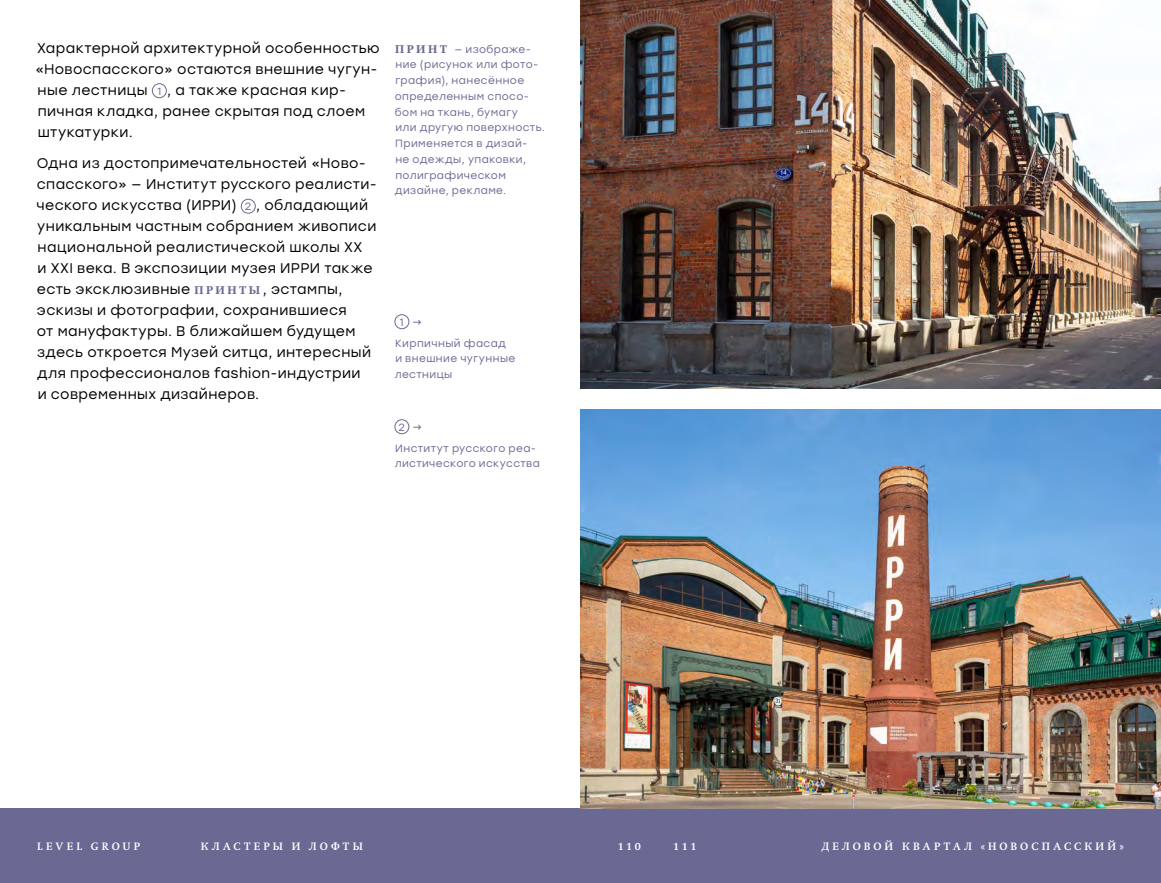
<style>
.page{position:relative;width:1161px;height:883px;background:#fff}
.page>*{position:absolute;margin:0;border:0;box-sizing:border-box;transform-origin:0 0}
.t1{font:14px/21px "Stolzl";letter-spacing:.025em;color:#000}
.t2{font:10.5px/15.8px "Stolzl";letter-spacing:.04em;color:#6a6993}
.t3{font:700 10.5px "Swift";letter-spacing:.295em;color:#fff}
.s1{font-size:10.5px;color:#6a6993}
.s2{font-family:"Swift";font-weight:800;font-size:10.85px;color:#6a6993}
.s3{font-family:"Swift";font-weight:800;font-size:10.85px}
</style>
<div class="page">
<div style="left:580px;top:809px;width:581px;height:74px;background:#6a6993"></div>
<div style="left:0;top:809px;width:580px;height:74px;background:#6a6993"></div>
<div style="left:152px;top:83px;width:15px;height:15px;border:1px solid #6a6993;border-radius:50%"></div>
<div style="left:241px;top:199px;width:15px;height:15px;border:1px solid #6a6993;border-radius:50%"></div>
<div style="left:394px;top:419px;width:15px;height:15px;border:1px solid #6a6993;border-radius:50%"></div>
<div style="left:394px;top:314px;width:15px;height:15px;border:1px solid #6a6993;border-radius:50%"></div>
<img style="left:580px;top:0;width:581px;height:388px">
<img style="left:580px;top:410px;width:581px;height:399px">
<p class="t1" style="left:35px;top:37px;width:346px">Характерной архитектурной особенностью «Новоспасского» остаются внешние чугун&shy;ные лестницы <span class="s1">1</span> , а также красная кир&shy;пичная кладка, ранее скрытая под слоем штукатурки.</p>
<p class="t1" style="left:37px;top:152px;width:342px">Одна из достопримечательностей «Ново&shy;спасского» — Институт русского реалисти&shy;ческого искусства (ИРРИ) <span class="s1">2</span> , обладающий уникальным частным собранием живописи национальной реалистической школы ХХ<br>и ХХI века. В экспозиции музея ИРРИ также есть эксклюзивные <span class="s2">П Р И Н Т Ы</span> , эстампы, эскизы и фотографии, сохранившиеся<br>от мануфактуры. В ближайшем будущем здесь откроется Музей ситца, интересный для профессионалов fashion-индустрии<br>и современных дизайнеров.</p>
<p class="t2" style="left:395px;top:41px;width:152px"><span class="s3">П Р И Н Т</span> — изображе&shy;ние (рисунок или фото&shy;графия), нанесённое определенным спосо&shy;бом на ткань, бумагу<br>или другую поверхность.<br>Применяется в дизай-<br>не одежды, упаковки, полиграфическом дизайне, рекламе.</p>
<p class="t2" style="left:395px;top:311px;width:112px;line-height:21px;text-indent:5px">1 →<br>Кирпичный фасад</p>
<p class="t2" style="left:395px;top:350px;width:122px">и внешние чугунные лестницы</p>
<p class="t2" style="left:395px;top:416px;width:142px;line-height:21px;text-indent:3px">2 →<br>Институт русского реа-</p>
<p class="t2" style="left:395px;top:455px;width:147px">листического искусства</p>
<p class="t3" style="left:37px;top:840px;width:104px">LEVEL GROUP</p>
<p class="t3" style="left:201px;top:840px;width:32px">Кластеры ластеры</p>
<p class="t3" style="left:292px;top:840px;width:30px">и лофты</p>
<p class="t3" style="left:618px;top:840px;width:25px">110</p>
<p class="t3" style="left:673px;top:840px;width:25px">111</p>
<p class="t3" style="left:822px;top:840px;width:14px">Д ело</p>
<p class="t3" style="left:864px;top:840px;width:21px">в ой</p>
<p class="t3" style="left:902px;top:840px;width:24px">квартал</p>
<p class="t3" style="left:981px;top:840px;width:42px">«Но воспасский</p>
<p class="t3" style="left:1119px;top:840px;width:6px">»</p>
</div>
